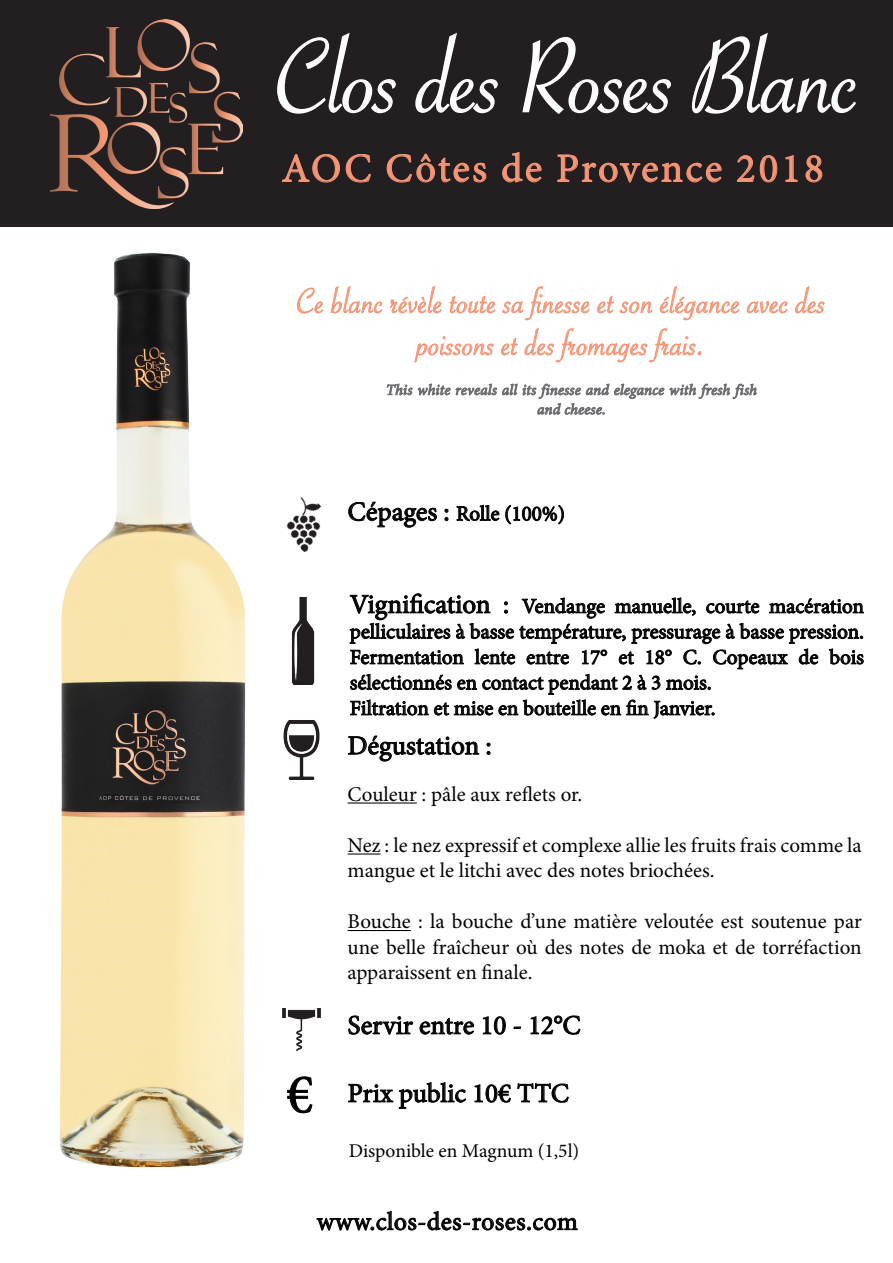
<style>
.page{position:relative;width:893px;height:1263px;background:#fff}
.page>*{position:absolute;margin:0;border:0;box-sizing:border-box;transform-origin:0 0}
.t1{font:112.5px "Savoye Let Plain";letter-spacing:-.01em;color:#fff}
.t2{font:55.5px "Minion Pro";color:#000001}
.t3{font:40.5px "Minion Pro";letter-spacing:.06em;color:#f69677}
.t4{font:37.5px/42px "Savoye Let Plain";letter-spacing:.01em;color:#f69677;text-align:center}
.t5{font:27px "Minion Pro";color:#000001}
.t6{font:25.5px "Minion Pro";letter-spacing:.02em;color:#000001}
.t7{font:21px/25.5px "Minion Pro";color:#000001;text-align:justify}
.t8{font:19.5px "Minion Pro";color:#000001}
.t9{font:italic 15px "Minion Pro";letter-spacing:.015em;color:#6c6d70}
.s1{font-size:27px}
</style>
<div class="page">
<div style="left:0;top:0;width:893px;height:226px;background:#231f20"></div>
<svg style="left:277px;top:32px;width:119px;height:82px"></svg>
<svg style="left:415px;top:32px;width:83px;height:82px"></svg>
<svg style="left:522px;top:36px;width:149px;height:78px"></svg>
<svg style="left:691px;top:32px;width:165px;height:82px"></svg>
<svg style="left:282px;top:154px;width:89px;height:29px"></svg>
<svg style="left:386px;top:154px;width:101px;height:29px"></svg>
<svg style="left:502px;top:152px;width:40px;height:31px"></svg>
<svg style="left:557px;top:154px;width:165px;height:29px"></svg>
<svg style="left:737px;top:155px;width:41px;height:28px"></svg>
<svg style="left:785px;top:155px;width:13px;height:27px"></svg>
<svg style="left:805px;top:155px;width:18px;height:28px"></svg>
<img style="left:51px;top:19px;width:191px;height:190px">
<svg style="left:297px;top:287px;width:27px;height:27px"></svg>
<svg style="left:330px;top:286px;width:53px;height:28px"></svg>
<svg style="left:390px;top:286px;width:52px;height:27px"></svg>
<svg style="left:449px;top:295px;width:47px;height:18px"></svg>
<svg style="left:502px;top:286px;width:88px;height:34px"></svg>
<svg style="left:597px;top:295px;width:56px;height:19px"></svg>
<svg style="left:660px;top:286px;width:80px;height:34px"></svg>
<svg style="left:747px;top:300px;width:41px;height:13px"></svg>
<svg style="left:795px;top:286px;width:30px;height:27px"></svg>
<svg style="left:414px;top:336px;width:80px;height:26px"></svg>
<svg style="left:501px;top:337px;width:17px;height:18px"></svg>
<svg style="left:524px;top:328px;width:178px;height:34px"></svg>
<svg style="left:386px;top:383px;width:371px;height:32px"></svg>
<svg style="left:348px;top:501px;width:89px;height:27px"></svg>
<svg style="left:456px;top:505px;width:108px;height:20px"></svg>
<svg style="left:349px;top:593px;width:515px;height:126px"></svg>
<svg style="left:348px;top:735px;width:131px;height:27px"></svg>
<svg style="left:487px;top:743px;width:3px;height:11px"></svg>
<hr style="left:348px;top:802px;width:69px;height:1px;background:#000001">
<hr style="left:348px;top:853px;width:33px;height:1px;background:#000001">
<hr style="left:348px;top:930px;width:63px;height:1px;background:#000001">
<svg style="left:348px;top:1015px;width:65px;height:20px"></svg>
<svg style="left:419px;top:1017px;width:55px;height:18px"></svg>
<svg style="left:483px;top:1016px;width:23px;height:19px"></svg>
<svg style="left:530px;top:1015px;width:51px;height:20px"></svg>
<svg style="left:348px;top:1082px;width:118px;height:27px"></svg>
<svg style="left:474px;top:1084px;width:37px;height:19px"></svg>
<svg style="left:517px;top:1083px;width:52px;height:20px"></svg>
<svg style="left:316px;top:1211px;width:262px;height:20px"></svg>
<img style="left:286px;top:497px;width:36px;height:55px">
<img style="left:291px;top:597px;width:24px;height:88px">
<img style="left:283px;top:721px;width:37px;height:58px">
<img style="left:282px;top:1008px;width:39px;height:43px">
<svg style="left:287px;top:1076px;width:26px;height:37px"></svg>
<img style="left:60px;top:252px;width:186px;height:916px">
<p class="t1" style="left:276px;top:4px;width:585px">Clos des Roses Blanc</p>
<p class="t3" style="left:282px;top:141px;width:543px">AOC Côtes de Provence 2018</p>
<p class="t4" style="left:297px;top:281px;width:530px">Ce blanc révèle toute sa finesse et son élégance avec des poissons et des fromages frais.</p>
<p class="t9" style="left:537px;top:400px;width:70px">and cheese.</p>
<p class="t7" style="left:348px;top:501px;width:219px"><span class="s1">Cépages :</span> Rolle (100%)</p>
<p class="t2" style="left:286px;top:1057px;width:28px">€</p>
<p class="t7" style="left:350px;top:593px;width:516px"><span class="s1">Vignification :</span> Vendange manuelle, courte macération pelliculaires à basse température, pressurage à basse pression.<br>Fermentation lente entre 17° et 18° C. Copeaux de bois sélectionnés en contact pendant 2 à 3 mois.</p>
<p class="t7" style="left:350px;top:695px;width:367px">Filtration et mise en bouteille en fin Janvier.</p>
<p class="t5" style="left:348px;top:727px;width:145px">Dégustation :</p>
<p class="t7" style="left:348px;top:781px;width:236px">Couleur : pâle aux reflets or.</p>
<p class="t7" style="left:348px;top:832px;width:516px">Nez : le nez expressif et complexe allie les fruits frais comme la mangue et le litchi avec des notes briochées.</p>
<p class="t7" style="left:348px;top:909px;width:516px">Bouche : la bouche d’une matière veloutée est soutenue par une belle fraîcheur où des notes de moka et de torréfaction apparaissent en finale.</p>
<p class="t5" style="left:348px;top:1007px;width:234px">Servir entre 10 - 12°C</p>
<p class="t5" style="left:348px;top:1075px;width:223px">Prix public 10€ TTC</p>
<p class="t8" style="left:349px;top:1138px;width:232px">Disponible en Magnum (1,5l)</p>
<p class="t6" style="left:317px;top:1204px;width:263px">www.clos-des-roses.com</p>
</div>
